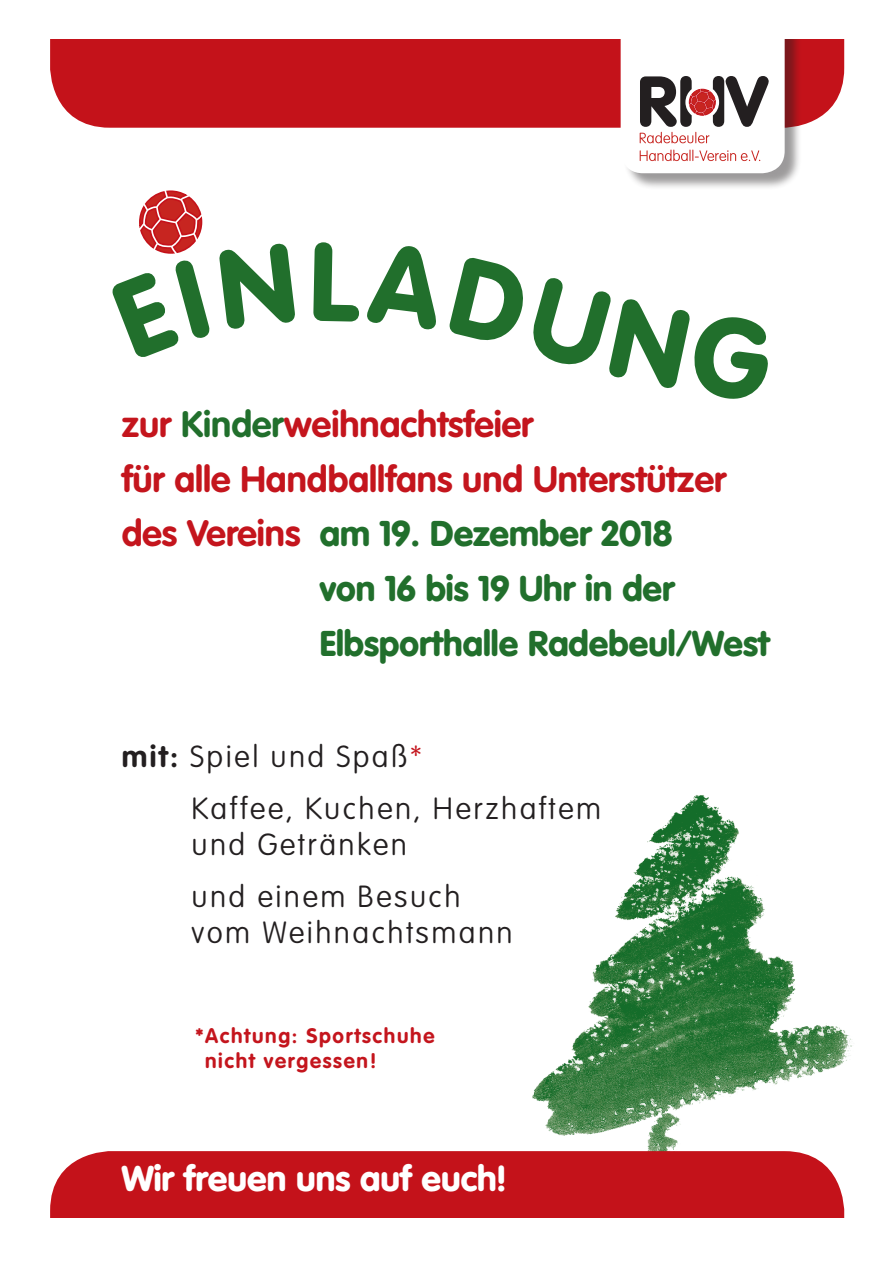
<style>
.page{position:relative;width:893px;height:1263px;background:#fff}
.page>*{position:absolute;margin:0;border:0;box-sizing:border-box;transform-origin:0 0}
.t1{font:700 36.3px/54.8px "VAG Rounded";color:#c4151d}
.t2{font:900 35.25px/54.8px "VAG Rounded";color:#216f2c}
.t3{font:900 35.25px "VAG Rounded";color:#fff}
.t4{font:100 30.15px/51.6px "VAG Rounded";letter-spacing:.08em;color:#231f20}
.t5{font:700 20.7px/24.9px "VAG Rounded";letter-spacing:.08em;color:#c4151d}
.s1{color:#216f2c}
.s2{font-weight:700;font-size:36.3px;color:#c4151d}
.s3{font-weight:700}
.s4{color:#c4151d}
</style>
<div class="page">
<img style="left:532px;top:795px;width:320px;height:356px">
<div style="left:50px;top:39px;width:794px;height:89px;background:#c4121a"></div>
<div style="left:50px;top:1151px;width:794px;height:66px;background:#c4121a"></div>
<div style="left:623px;top:39px;width:179px;height:152px;background:#231f20;opacity:.45"></div>
<svg style="left:621px;top:39px;width:164px;height:134px"></svg>
<svg style="left:139px;top:190px;width:64px;height:64px"></svg>
<p class="t1" style="left:122px;top:396px;width:606px">zur <span class="s1">Kinder</span>weihnachtsfeier<br>für alle Handballfans und Unterstützer</p>
<p class="t2" style="left:320px;top:506px;width:452px;text-indent:-198px"><span class="s2">des Vereins</span> am 19. Dezember 2018<br>von 16 bis 19 Uhr in der<br>Elbsporthalle Radebeul/West</p>
<p class="t4" style="left:191px;top:731px;width:411px;text-indent:-70px"><span class="s3">mit:</span> Spiel und Spaß<span class="s4">*<br></span>Kaffee, Kuchen, Herzhaftem</p>
<p class="t4" style="left:191px;top:818px;width:271px">und Getränken und einem Besuch</p>
<p class="t4" style="left:191px;top:906px;width:323px">vom Weihnachtsmann</p>
<p class="t5" style="left:205px;top:1023px;width:231px;text-indent:-10px">*Achtung: Sportschuhe nicht vergessen!</p>
<p class="t3" style="left:122px;top:1157px;width:386px">Wir freuen uns auf euch!</p>
</div>
